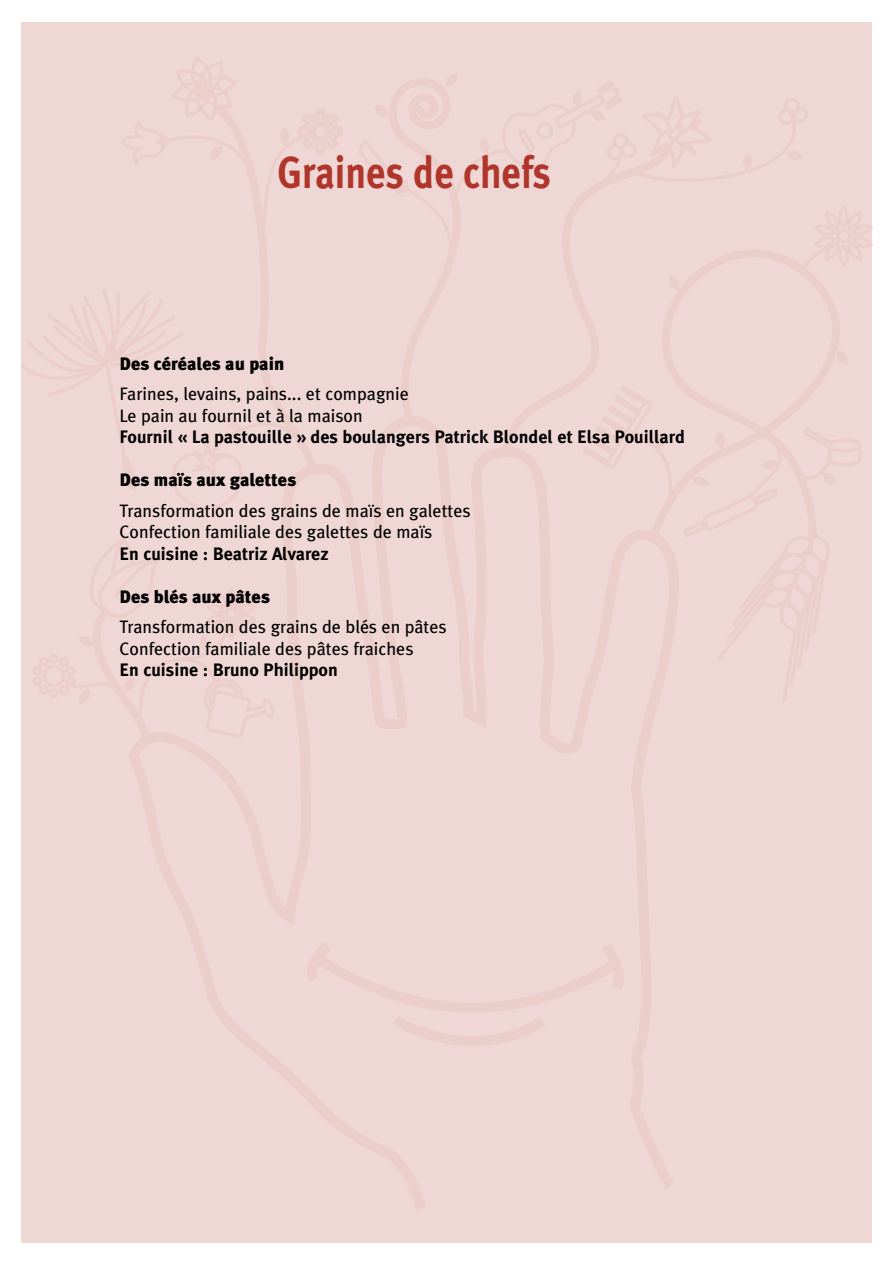
<style>
.page{position:relative;width:893px;height:1263px;background:#fff}
.page>*{position:absolute;margin:0;border:0;box-sizing:border-box;transform-origin:0 0}
.t1{font:700 45px "Meta Plus";color:#b0362c;scale:.85 1}
.t2{font:18px/21.6px "Meta Plus";color:#000}
.t3{font:700 18px "Meta Plus";color:#000}
.t4{font:900 18px "Meta Plus";color:#000}
</style>
<div class="page">
<div style="left:21px;top:23px;width:851px;height:1220px;background:#efd7d5"></div>
<h1 class="t1" style="left:277px;top:152px;width:323px">Graines de chefs</h1>
<p class="t4" style="left:120px;top:356px;width:166px">Des céréales au pain</p>
<p class="t2" style="left:120px;top:384px;width:291px">Farines, levains, pains... et compagnie<br>Le pain au fournil et à la maison</p>
<p class="t3" style="left:120px;top:429px;width:567px">Fournil « La pastouille » des boulangers Patrick Blondel et Elsa Pouillard</p>
<p class="t4" style="left:120px;top:472px;width:178px">Des maïs aux galettes</p>
<p class="t2" style="left:120px;top:500px;width:353px">Transformation des grains de maïs en galettes<br>Confection familiale des galettes de maïs</p>
<p class="t3" style="left:120px;top:545px;width:210px">En cuisine : Beatriz Alvarez</p>
<p class="t4" style="left:120px;top:589px;width:152px">Des blés aux pâtes</p>
<p class="t2" style="left:120px;top:617px;width:329px">Transformation des grains de blés en pâtes<br>Confection familiale des pâtes fraiches</p>
<p class="t3" style="left:120px;top:662px;width:220px">En cuisine : Bruno Philippon</p>
</div>
